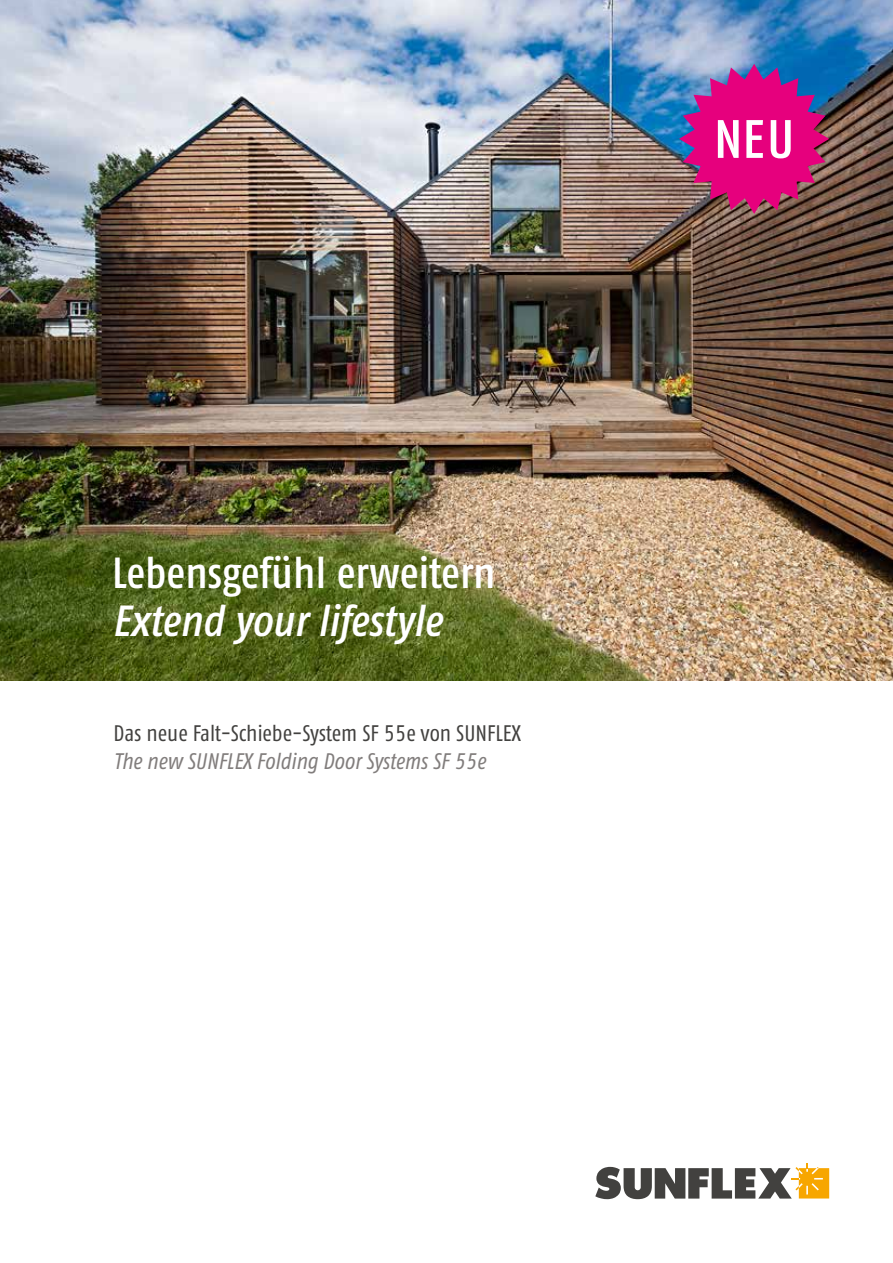
<style>
.page{position:relative;width:893px;height:1263px;background:#fff}
.page>*{position:absolute;margin:0;border:0;box-sizing:border-box;transform-origin:0 0}
.t1{font:54px "Fago Co Med Tf";color:#fff}
.t2{font:43.5px "Fago Co Med Tf";color:#fff}
.t3{font:italic 43.5px "Fago Co Med Tf";color:#fff}
.t4{font:22.5px "Fago Co Regular Tf";color:#42413f}
.t5{font:italic 22.5px "Fago Co Regular Tf";color:#817d7c}
</style>
<div class="page">
<img style="left:0;top:0;width:893px;height:680px">
<img style="left:679px;top:64px;width:150px;height:150px">
<svg style="left:595px;top:1163px;width:234px;height:36px"></svg>
<h2 class="t2" style="left:112px;top:547px;width:385px">Lebensgefühl erweitern</h2>
<h2 class="t3" style="left:112px;top:595px;width:331px">Extend your lifestyle</h2>
<p class="t4" style="left:114px;top:720px;width:409px">Das neue Falt-Schiebe-System SF 55e von SUNFLEX</p>
<p class="t5" style="left:114px;top:749px;width:373px">The new SUNFLEX Folding Door Systems SF 55e</p>
<h1 class="t1" style="left:714px;top:108px;width:82px">NEU</h1>
</div>
